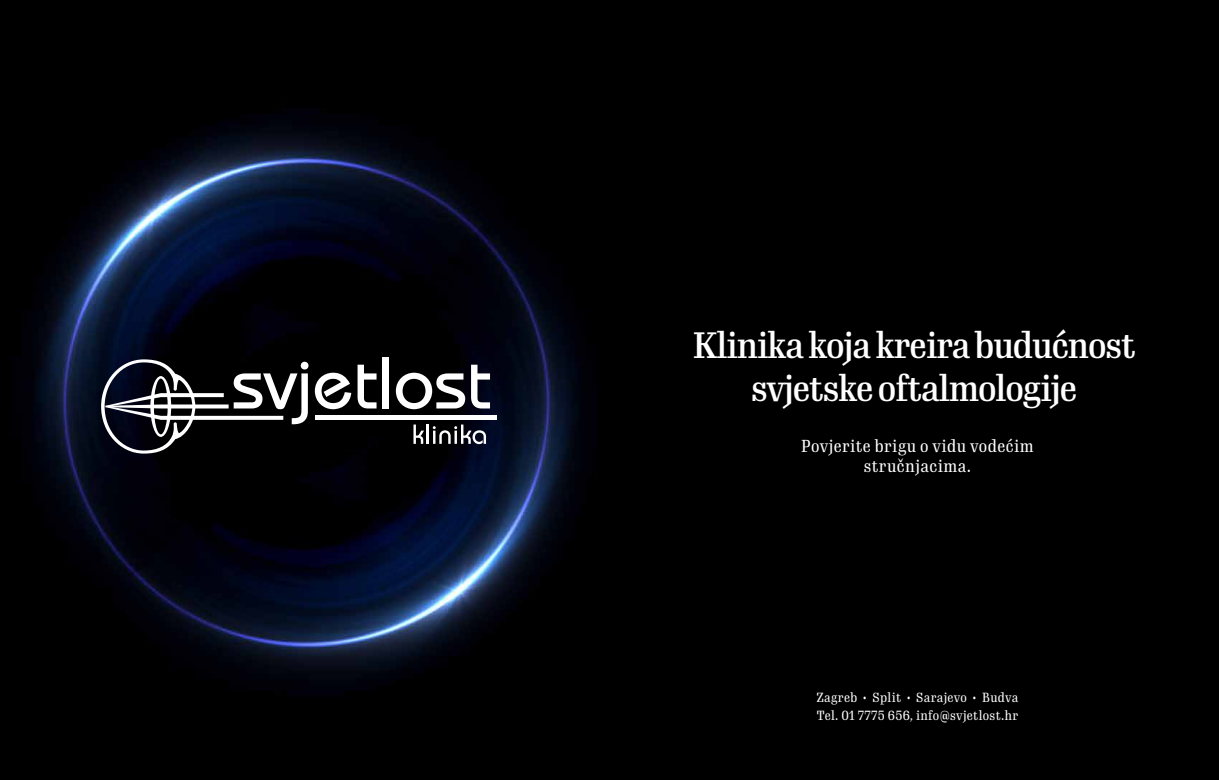
<style>
.page{position:relative;width:1219px;height:780px;background:#fff}
.page>*{position:absolute;margin:0;border:0;box-sizing:border-box;transform-origin:0 0}
.t1{font:500 36px/43.2px "Gimlet Text Compressed";letter-spacing:-.03em;color:#fff;text-align:center}
.t2{font:17px/20.4px "Gimlet Text Compressed";letter-spacing:.025em;color:#fff;text-align:center}
.t3{font:13px/18px "Gimlet Text Compressed";letter-spacing:.025em;color:#fff}
</style>
<div class="page">
<img style="left:0;top:0;width:1219px;height:780px">
<svg style="left:315px;top:372px;width:36px;height:37px"></svg>
<svg style="left:358px;top:364px;width:19px;height:44px"></svg>
<div style="left:382px;top:357px;width:7px;height:51px;background:#fff"></div>
<svg style="left:396px;top:372px;width:69px;height:37px"></svg>
<svg style="left:471px;top:364px;width:19px;height:44px"></svg>
<svg style="left:413px;top:424px;width:11px;height:20px"></svg>
<hr style="left:426px;top:424px;width:3px;height:20px;background:#fff">
<svg style="left:433px;top:424px;width:53px;height:20px"></svg>
<svg style="left:101px;top:359px;width:207px;height:94px"></svg>
<hr style="left:315px;top:416px;width:181px;height:4px;background:#fff">
<h1 class="t1" style="left:693px;top:321px;width:445px">Klinika koja kreira budućnost svjetske oftalmologije</h1>
<h2 class="t2" style="left:801px;top:434px;width:234px">Povjerite brigu o vidu vodećim stručnjacima.</h2>
<p class="t3" style="left:816px;top:687px;width:204px">Zagreb • Split • Sarajevo • Budva<br>Tel. 01 7775 656, info@svjetlost.hr</p>
</div>
